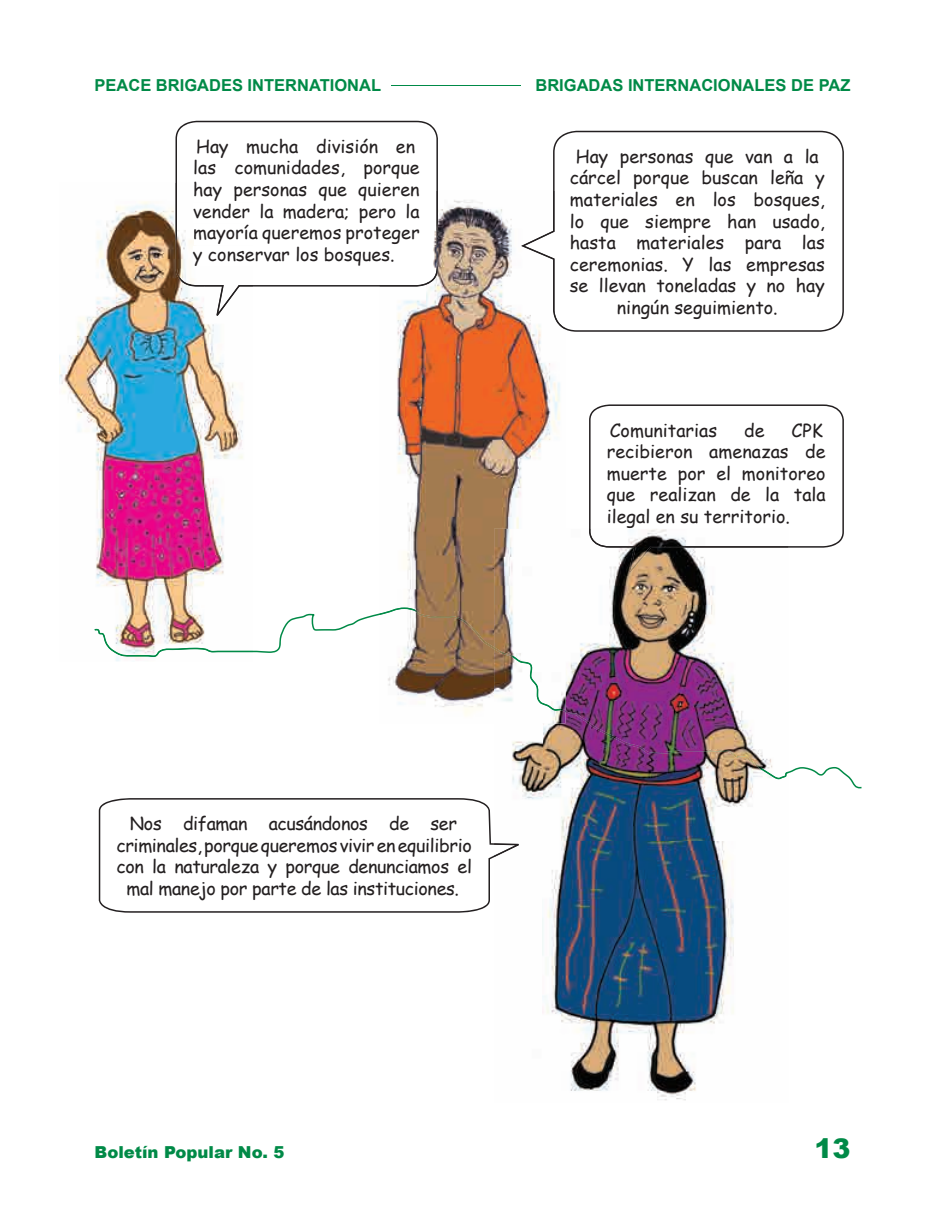
<style>
.page{position:relative;width:945px;height:1215px;background:#fff}
.page>*{position:absolute;margin:0;border:0;box-sizing:border-box;transform-origin:0 0}
.t1{font:900 27px "Arial";color:#008a47}
.t2{font:18px/21.6px "Comic Sans MS";color:#231f20}
.t3{font:18px/21.6px "Comic Sans MS";letter-spacing:-.02em;color:#231f20;text-align:center}
.t4{font:700 16.5px "Arial";color:#008a47}
.t5{font:900 16.5px "Arial";color:#008a47}
</style>
<div class="page">
<hr style="left:391px;top:85px;width:130px;height:1px;background:#008a47">
<svg style="left:175px;top:121px;width:263px;height:166px"></svg>
<svg style="left:253px;top:613px;width:609px;height:175px"></svg>
<svg style="left:99px;top:798px;width:395px;height:115px"></svg>
<svg style="left:589px;top:404px;width:255px;height:144px"></svg>
<img style="left:543px;top:573px;width:245px;height:528px">
<img style="left:494px;top:723px;width:49px;height:290px">
<img style="left:565px;top:710px;width:223px;height:69px">
<img style="left:494px;top:843px;width:25px;height:14px">
<img style="left:494px;top:844px;width:24px;height:12px">
<img style="left:589px;top:529px;width:116px;height:44px">
<img style="left:590px;top:529px;width:198px;height:43px">
<svg style="left:553px;top:131px;width:291px;height:201px"></svg>
<img style="left:59px;top:201px;width:145px;height:460px">
<img style="left:204px;top:323px;width:39px;height:252px">
<img style="left:175px;top:183px;width:44px;height:133px">
<img style="left:176px;top:183px;width:77px;height:132px">
<img style="left:94px;top:629px;width:159px;height:28px">
<img style="left:426px;top:200px;width:139px;height:364px">
<img style="left:380px;top:300px;width:46px;height:423px">
<img style="left:426px;top:564px;width:68px;height:159px">
<img style="left:380px;top:191px;width:58px;height:96px">
<img style="left:380px;top:191px;width:57px;height:95px">
<img style="left:380px;top:608px;width:114px;height:41px">
<img style="left:494px;top:529px;width:71px;height:194px">
<img style="left:494px;top:647px;width:71px;height:65px">
<img style="left:521px;top:200px;width:44px;height:130px">
<img style="left:523px;top:191px;width:42px;height:138px">
<p class="t4" style="left:94px;top:74px;width:288px">PEACE BRIGADES INTERNATIONAL</p>
<p class="t4" style="left:535px;top:74px;width:317px">BRIGADAS INTERNACIONALES DE PAZ</p>
<p class="t2" style="left:196px;top:135px;width:221px">Hay mucha división en</p>
<p class="t2" style="left:193px;top:157px;width:228px">las comunidades, porque</p>
<p class="t2" style="left:193px;top:178px;width:228px">hay personas que quieren</p>
<p class="t2" style="left:259px;top:200px;width:162px">la madera; pero la</p>
<p class="t2" style="left:193px;top:221px;width:228px">mayoría queremos proteger</p>
<p class="t2" style="left:193px;top:243px;width:203px">y conservar los bosques.</p>
<p class="t2" style="left:193px;top:200px;width:59px">vender</p>
<p class="t2" style="left:570px;top:145px;width:257px;text-align:center">Hay personas que van a la cárcel porque buscan leña y materiales en los bosques, lo que siempre han usado, hasta materiales para las ceremonias. Y las empresas se llevan toneladas y no hay ningún seguimiento.</p>
<p class="t2" style="left:610px;top:419px;width:109px">Comunitarias</p>
<p class="t2" style="left:744px;top:419px;width:22px">de</p>
<p class="t2" style="left:607px;top:419px;width:221px;text-indent:185px">CPK recibieron amenazas de muerte por el monitoreo que realizan de la tala ilegal en su territorio.</p>
<p class="t3" style="left:116px;top:812px;width:357px">Nos difaman acusándonos de ser criminales, porque queremos vivir en equilibrio con la naturaleza y porque denunciamos el mal manejo por parte de las instituciones.</p>
<p class="t5" style="left:94px;top:1140px;width:191px">Boletín Popular No. 5</p>
<h1 class="t1" style="left:814px;top:1129px;width:38px">13</h1>
</div>
